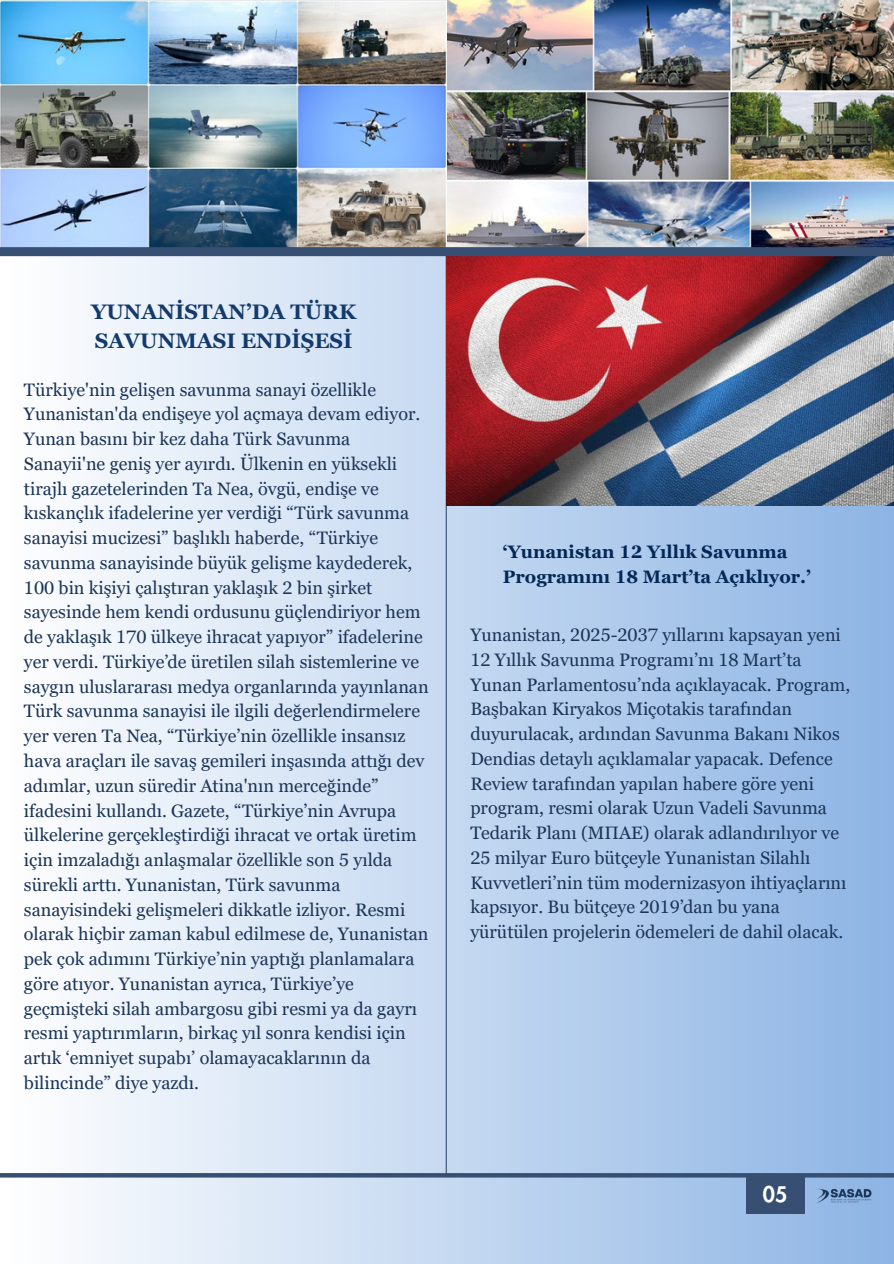
<style>
.page{position:relative;width:894px;height:1264px;background:#fff}
.page>*{position:absolute;margin:0;border:0;box-sizing:border-box;transform-origin:0 0}
.t1{font:700 21px/29.2px "Georgia Pro";color:#133a6b}
.t2{font:800 21px "Futura LT Pro";color:#fff}
.t3{font:18px/24.8px "Georgia Pro";color:#1c3557}
.t4{font:700 18px/24.8px "Georgia Pro";color:#032856}
</style>
<div class="page">
<div style="left:0;top:0;width:893px;height:1263px;background:linear-gradient(to right,#fffffe,#8db4e4)"></div>
<hr style="left:445px;top:0;width:1px;height:1174px;background:#364f73">
<img style="left:0;top:0;width:446px;height:247px">
<img style="left:446px;top:0;width:447px;height:505px">
<div style="left:0;top:247px;width:893px;height:9px;background:#364f73"></div>
<img style="left:804px;top:1157px;width:78px;height:77px">
<div style="left:0;top:1172px;width:893px;height:5px;background:#364f73"></div>
<div style="left:745px;top:1175px;width:59px;height:38px;background:#364f73"></div>
<p class="t1" style="left:91px;top:297px;width:266px">YUNANİSTAN’DA TÜRK<br>SAVUNMASI ENDİŞESİ</p>
<p class="t3" style="left:24px;top:377px;width:406px">Türkiye'nin gelişen savunma sanayi özellikle Yunanistan'da endişeye yol açmaya devam ediyor.<br>Yunan basını bir kez daha Türk Savunma Sanayii'ne geniş yer ayırdı. Ülkenin en yüksekli tirajlı gazetelerinden Ta Nea, övgü, endişe ve kıskançlık ifadelerine yer verdiği “Türk savunma sanayisi mucizesi” başlıklı haberde, “Türkiye savunma sanayisinde büyük gelişme kaydederek, 100 bin kişiyi çalıştıran yaklaşık 2 bin şirket sayesinde hem kendi ordusunu güçlendiriyor hem de yaklaşık 170 ülkeye ihracat yapıyor” ifadelerine yer verdi. Türkiye’de üretilen silah sistemlerine ve saygın uluslararası medya organlarında yayınlanan Türk savunma sanayisi ile ilgili değerlendirmelere yer veren Ta Nea, “Türkiye’nin özellikle insansız</p>
<p class="t3" style="left:24px;top:748px;width:406px">hava araçları ile savaş gemileri inşasında attığı dev adımlar, uzun süredir Atina'nın merceğinde” ifadesini kullandı. Gazete, “Türkiye’nin Avrupa ülkelerine gerçekleştirdiği ihracat ve ortak üretim için imzaladığı anlaşmalar özellikle son 5 yılda sürekli arttı. Yunanistan, Türk savunma sanayisindeki gelişmeleri dikkatle izliyor. Resmi olarak hiçbir zaman kabul edilmese de, Yunanistan pek çok adımını Türkiye’nin yaptığı planlamalara göre atıyor. Yunanistan ayrıca, Türkiye’ye geçmişteki silah ambargosu gibi resmi ya da gayrı resmi yaptırımların, birkaç yıl sonra kendisi için artık ‘emniyet supabı’ olamayacaklarının da bilincinde” diye yazdı.</p>
<p class="t4" style="left:502px;top:539px;width:309px">‘Yunanistan 12 Yıllık Savunma<br>Programını 18 Mart’ta Açıklıyor.’</p>
<p class="t3" style="left:470px;top:622px;width:381px">Yunanistan, 2025-2037 yıllarını kapsayan yeni 12 Yıllık Savunma Programı’nı 18 Mart’ta Yunan Parlamentosu’nda açıklayacak. Program, Başbakan Kiryakos Miçotakis tarafından duyurulacak, ardından Savunma Bakanı Nikos Dendias detaylı açıklamalar yapacak. Defence Review tarafından yapılan habere göre yeni</p>
<p class="t3" style="left:470px;top:795px;width:377px">program, resmi olarak Uzun Vadeli Savunma Tedarik Planı (ΜΠΑΕ) olarak adlandırılıyor ve 25 milyar Euro bütçeyle Yunanistan Silahlı Kuvvetleri’nin tüm modernizasyon ihtiyaçlarını kapsıyor. Bu bütçeye 2019’dan bu yana yürütülen projelerin ödemeleri de dahil olacak.</p>
<h1 class="t2" style="left:762px;top:1184px;width:26px">05</h1>
</div>
